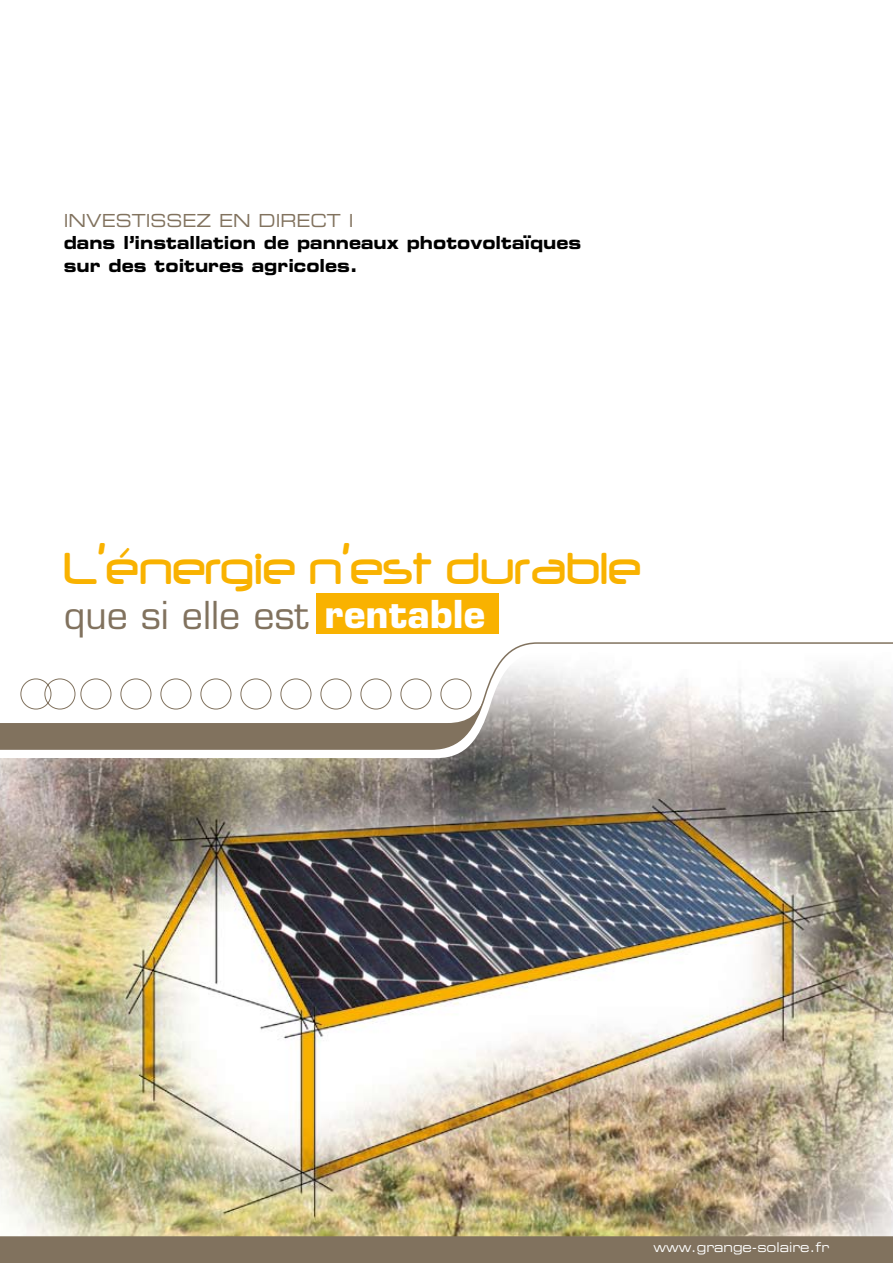
<style>
.page{position:relative;width:893px;height:1263px;background:#fff}
.page>*{position:absolute;margin:0;border:0;box-sizing:border-box;transform-origin:0 0}
.t1{font:52.5px "Neuropol";color:#f9b200;scale:.9 1}
.t2{font:37.5px "Eurostile LT";color:#81725e}
.t3{font:18px/22.5px "Eurostile LT Bold Extended Two";color:#000;scale:.9 1}
.t4{font:18px "Eurostile LT Extended Two";color:#81725e;scale:.9 1}
.t5{font:13.5px "Eurostile LT Extended Two";color:#fff;scale:.9 1}
.s1{font-weight:700;color:#fff}
</style>
<div class="page">
<div style="left:0;top:1237px;width:893px;height:26px;background:#81725e"></div>
<svg style="left:509px;top:642px;width:384px;height:10px"></svg>
<img style="left:0;top:652px;width:893px;height:584px">
<div style="left:316px;top:593px;width:182px;height:41px;background:#f9b200"></div>
<p class="t4" style="left:64px;top:208px;width:319px">INVESTISSEZ EN DIRECT I</p>
<p class="t3" style="left:64px;top:231px;width:576px">dans l’installation de panneaux photovoltaïques sur des toitures agricoles.</p>
<h1 class="t1" style="left:64px;top:540px;width:643px">L’énergie n’est durable</h1>
<h2 class="t2" style="left:64px;top:592px;width:423px">que si elle est <span class="s1">rentable</span></h2>
<p class="t5" style="left:653px;top:1238px;width:197px">www.grange-solaire.fr</p>
</div>
